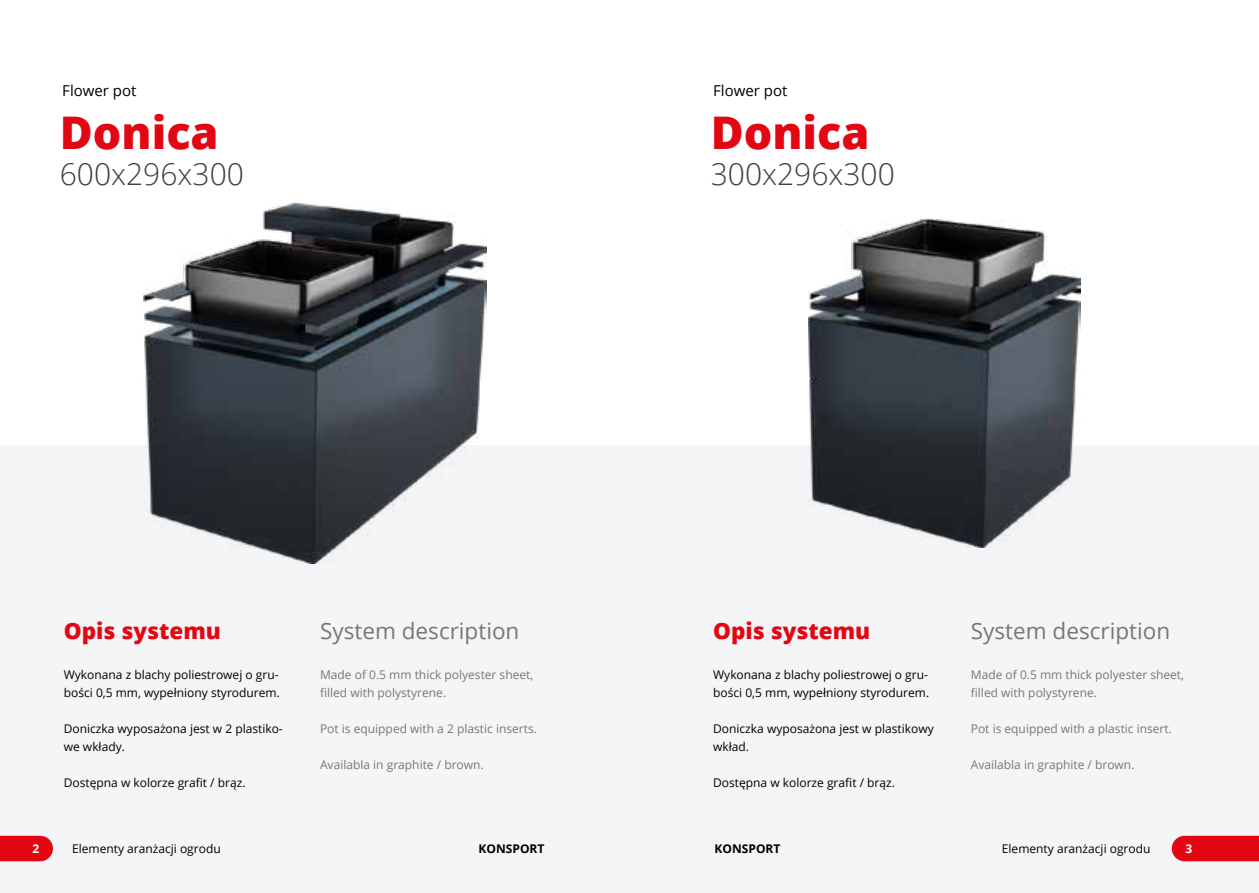
<style>
.page{position:relative;width:1259px;height:893px;background:#fff}
.page>*{position:absolute;margin:0;border:0;box-sizing:border-box;transform-origin:0 0}
.t1{font:800 45px "Open Sans";color:#e30613}
.t2{font:300 30px "Open Sans";color:#443f3b}
.t3{font:22.5px "Open Sans";color:#7c7674}
.t4{font:800 22.5px "Open Sans";color:#e30613}
.t5{font:15px "Open Sans";color:#000}
.t6{font:12px/18px "Open Sans";color:#000}
.t7{font:12px/18px "Open Sans";color:#7c7674}
.t8{font:700 12px "Open Sans";color:#000}
.t9{font:700 12px "Open Sans";color:#fff}
</style>
<div class="page">
<div style="left:0;top:445px;width:1259px;height:448px;background:#f3f5f6"></div>
<img style="left:143px;top:203px;width:343px;height:360px">
<img style="left:808px;top:218px;width:272px;height:329px">
<svg style="left:0;top:836px;width:53px;height:25px"></svg>
<div style="left:1171px;top:836px;width:88px;height:25px;background:#e30613"></div>
<p class="t5" style="left:62px;top:80px;width:76px">Flower pot</p>
<p class="t5" style="left:713px;top:80px;width:76px">Flower pot</p>
<h1 class="t1" style="left:60px;top:98px;width:160px">Donica</h1>
<h2 class="t2" style="left:60px;top:154px;width:186px">600x296x300</h2>
<h1 class="t1" style="left:711px;top:98px;width:160px">Donica</h1>
<h2 class="t2" style="left:711px;top:154px;width:186px">300x296x300</h2>
<h3 class="t4" style="left:64px;top:614px;width:159px">Opis systemu</h3>
<p class="t6" style="left:64px;top:665px;width:218px">Wykonana z blachy poliestrowej o gru&shy;bości 0,5 mm, wypełniony styrodurem.</p>
<p class="t6" style="left:64px;top:719px;width:220px">Doniczka wyposażona jest w 2 plastiko&shy;we wkłady.</p>
<p class="t6" style="left:64px;top:773px;width:183px">Dostępna w kolorze grafit / brąz.</p>
<h3 class="t3" style="left:320px;top:616px;width:201px">System description</h3>
<p class="t7" style="left:320px;top:665px;width:215px">Made of 0.5 mm thick polyester sheet, filled with polystyrene.</p>
<p class="t7" style="left:320px;top:719px;width:218px">Pot is equipped with a 2 plastic inserts.</p>
<p class="t7" style="left:320px;top:755px;width:165px">Availabla in graphite / brown.</p>
<h3 class="t4" style="left:713px;top:614px;width:159px">Opis systemu</h3>
<p class="t6" style="left:713px;top:665px;width:218px">Wykonana z blachy poliestrowej o gru&shy;bości 0,5 mm, wypełniony styrodurem.</p>
<p class="t6" style="left:713px;top:719px;width:222px">Doniczka wyposażona jest w plastikowy wkład.</p>
<p class="t6" style="left:713px;top:773px;width:183px">Dostępna w kolorze grafit / brąz.</p>
<h3 class="t3" style="left:971px;top:616px;width:201px">System description</h3>
<p class="t7" style="left:971px;top:665px;width:215px">Made of 0.5 mm thick polyester sheet, filled with polystyrene.</p>
<p class="t7" style="left:971px;top:719px;width:203px">Pot is equipped with a plastic insert.</p>
<p class="t7" style="left:971px;top:755px;width:165px">Availabla in graphite / brown.</p>
<p class="t9" style="left:33px;top:840px;width:8px">2</p>
<p class="t6" style="left:72px;top:839px;width:150px">Elementy aranżacji ogrodu</p>
<p class="t8" style="left:478px;top:840px;width:67px">KONSPORT</p>
<p class="t8" style="left:714px;top:840px;width:67px">KONSPORT</p>
<p class="t6" style="left:1002px;top:839px;width:150px">Elementy aranżacji ogrodu</p>
<p class="t9" style="left:1185px;top:840px;width:8px">3</p>
</div>
